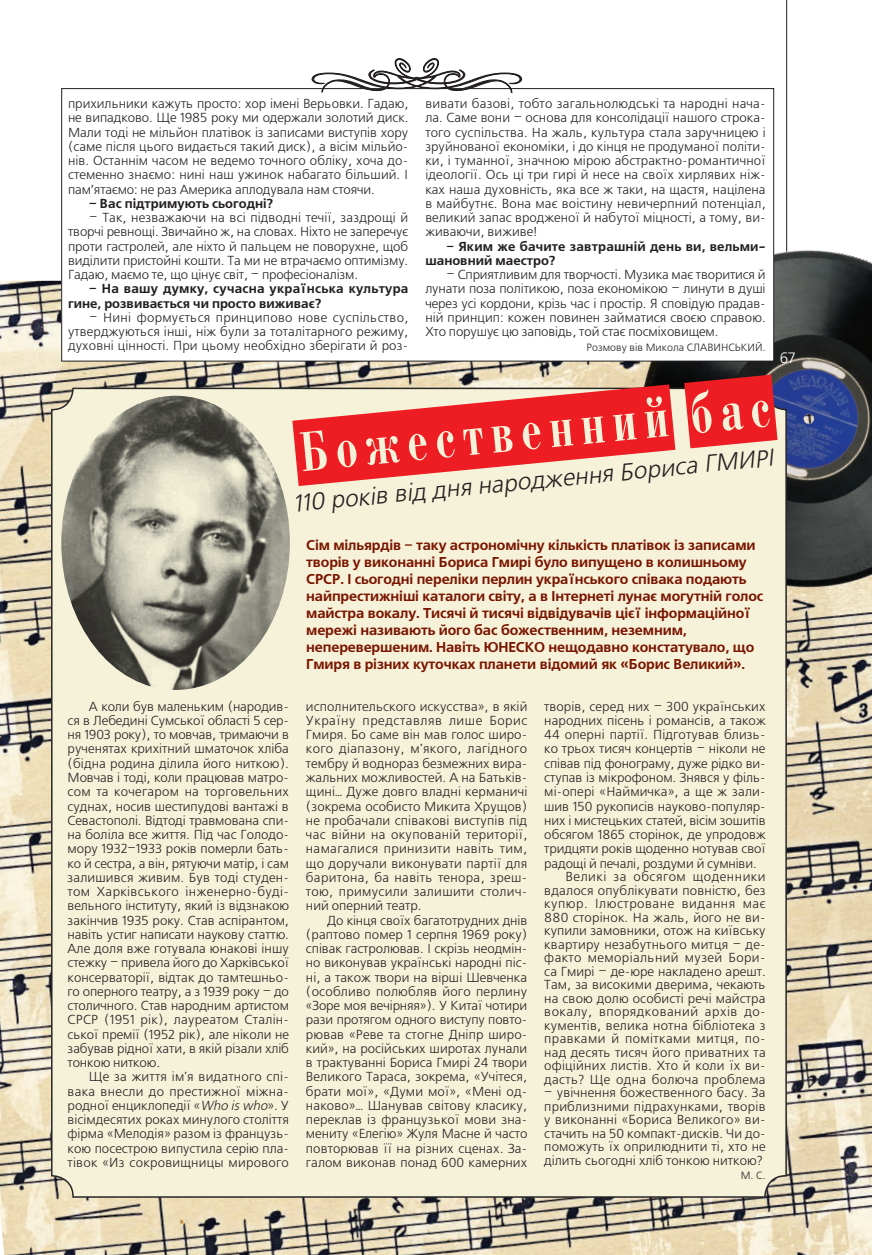
<style>
.page{position:relative;width:872px;height:1255px;background:#fff}
.page>*{position:absolute;margin:0;border:0;box-sizing:border-box;transform-origin:0 0}
.t1{font:italic 24px "Free Set C";color:#231f20}
.foto{font:15px "Free Set C";color:#fff}
.vrez{font:700 14.25px/17.1px "Free Set C";letter-spacing:-.01em;color:#791500}
.text_freeset{font:13.05px/14.2px "Free Set C";letter-spacing:.005em;color:#231f20;text-align:justify}
.text_freeset-2{font:700 13.05px/14.2px "Free Set C";color:#231f20}
.text_freeset-3{font:700 13.05px/14.2px "Free Set C";letter-spacing:.02em;color:#231f20}
.foto-2{font:10.5px "Free Set C";color:#231f20}
.s1{font-style:italic}
</style>
<div class="page">
<svg style="left:774px;top:0;width:13px;height:211px"></svg>
<img style="left:0;top:281px;width:872px;height:973px">
<img style="left:601px;top:211px;width:271px;height:401px">
<div style="left:62px;top:89px;width:711px;height:272px;background:#fff"></div>
<div style="left:52px;top:388px;width:734px;height:808px;background:#f6f2d9;border-radius:21px"></div>
<svg style="left:312px;top:58px;width:210px;height:36px"></svg>
<img style="left:61px;top:396px;width:229px;height:294px">
<svg style="left:292px;top:374px;width:485px;height:112px"></svg>
<p class="text_freeset" style="left:68px;top:97px;width:342px">прихильники кажуть просто: хор імені Верьовки. Гадаю, не випадково. Ще 1985 року ми одержали золотий диск.<br>Мали тоді не мільйон платівок із записами виступів хору (саме після цього видається такий диск), а вісім мільйо&shy;нів. Останнім часом не ведемо точного обліку, хоча до&shy;стеменно знаємо: нині наш ужинок набагато більший. І пам’ятаємо: не раз Америка аплодувала нам стоячи.</p>
<p class="text_freeset-2" style="left:89px;top:197px;width:186px">– Вас підтримують сьогодні?</p>
<p class="text_freeset" style="left:68px;top:211px;width:342px;text-indent:21px">– Так, незважаючи на всі підводні течії, заздрощі й творчі ревнощі. Звичайно ж, на словах. Ніхто не заперечує проти гастролей, але ніхто й пальцем не поворухне, щоб виділити пристойні кошти. Та ми не втрачаємо оптимізму.<br>Гадаю, маємо те, що цінує світ, – професіоналізм.</p>
<p class="text_freeset-3" style="left:68px;top:282px;width:342px;text-indent:21px">– На вашу думку, сучасна українська культура гине, розвивається чи просто виживає?</p>
<p class="text_freeset" style="left:68px;top:311px;width:342px;text-indent:21px">– Нині формується принципово нове суспільство, утверджуються інші, ніж були за тоталітарного режиму, духовні цінності. При цьому необхідно зберігати й роз-</p>
<p class="text_freeset" style="left:425px;top:97px;width:342px">вивати базові, тобто загальнолюдські та народні нача&shy;ла. Саме вони – основа для консолідації нашого строка&shy;того суспільства. На жаль, культура стала заручницею і зруйнованої економіки, і до кінця не продуманої політи&shy;ки, і туманної, значною мірою абстрактно-романтичної ідеології. Ось ці три гирі й несе на своїх хирлявих ніж&shy;ках наша духовність, яка все ж таки, на щастя, націлена в майбутнє. Вона має воістину невичерпний потенціал, великий запас вродженої й набутої міцності, а тому, ви&shy;живаючи, виживе!</p>
<p class="text_freeset-2" style="left:425px;top:239px;width:342px;text-indent:21px">– Яким же бачите завтрашній день ви, вельми&shy;шановний маестро?</p>
<p class="text_freeset" style="left:425px;top:268px;width:342px;text-indent:21px">– Сприятливим для творчості. Музика має творитися й лунати поза політикою, поза економікою – линути в душі через усі кордони, крізь час і простір. Я сповідую прадав&shy;ній принцип: кожен повинен займатися своєю справою.<br>Хто порушує цю заповідь, той стає посміховищем.</p>
<p class="foto-2" style="left:586px;top:342px;width:181px">Розмову вів Микола СЛАВИНСЬКИЙ.</p>
<p class="foto" style="left:779px;top:349px;width:17px">67</p>
<p class="t1" style="left:292px;top:493px;width:484px;rotate:-6deg">110 років від дня народження Бориса ГМИРІ</p>
<p class="text_freeset" style="left:68px;top:699px;width:223px;text-indent:21px">А коли був маленьким (народив&shy;ся в Лебедині Сумської області 5 сер&shy;ня 1903 року), то мовчав, тримаючи в рученятах крихітний шматочок хліба (бідна родина ділила його ниткою).<br>Мовчав і тоді, коли працював матро&shy;сом та кочегаром на торговельних суднах, носив шестипудові вантажі в Севастополі. Відтоді травмована спи&shy;на боліла все життя. Під час Голодо&shy;мору 1932–1933 років померли бать&shy;ко й сестра, а він, рятуючи матір, і сам залишився живим. Був тоді студен&shy;том Харківського інженерно-буді&shy;вельного інституту, який із відзнакою закінчив 1935 року. Став аспірантом, навіть устиг написати наукову статтю.<br>Але доля вже готувала юнакові іншу стежку – привела його до Харківської консерваторії, відтак до тамтешньо&shy;го оперного театру, а з 1939 року – до столичного. Став народним артистом СРСР (1951 рік), лауреатом Сталін&shy;ської премії (1952 рік), але ніколи не забував рідної хати, в якій різали хліб тонкою ниткою.</p>
<p class="text_freeset" style="left:68px;top:1070px;width:223px;text-indent:21px">Ще за життя ім'я видатного спі&shy;вака внесли до престижної міжна&shy;родної енциклопедії «<span class="s1">Who is who</span>». У вісімдесятих роках минулого століття фірма «Мелодія» разом із французь&shy;кою посестрою випустила серію пла&shy;тівок «Из сокровищницы мирового</p>
<p class="vrez" style="left:306px;top:536px;width:458px">Сім мільярдів – таку астрономічну кількість платівок із записами творів у виконанні Бориса Гмирі було випущено в колишньому СРСР. І сьогодні переліки перлин українського співака подають найпрестижніші каталоги світу, а в Інтернеті лунає могутній голос майстра вокалу. Тисячі й тисячі відвідувачів цієї інформаційної мережі називають його бас божественним, неземним, неперевершеним. Навіть ЮНЕСКО нещодавно констатувало, що Гмиря в різних куточках планети відомий як «Борис Великий».</p>
<p class="text_freeset" style="left:306px;top:699px;width:223px;text-align:left">исполнительского искусства», в якій Україну представляв лише Борис Гмиря. Бо саме він мав голос широ&shy;кого діапазону, м'якого, лагідного тембру й воднораз безмежних вира&shy;жальних можливостей. А на Батьків&shy;щині… Дуже довго владні керманичі (зокрема особисто Микита Хрущов) не пробачали співакові виступів під час війни на окупованій території, намагалися принизити навіть тим, що доручали виконувати партії для баритона, ба навіть тенора, зреш&shy;тою, примусили залишити столич&shy;ний оперний театр.</p>
<p class="text_freeset" style="left:306px;top:913px;width:223px;text-indent:21px">До кінця своїх багатотрудних днів (раптово помер 1 серпня 1969 року) співак гастролював. І скрізь неодмін&shy;но виконував українські народні піс&shy;ні, а також твори на вірші Шевченка (особливо полюбляв його перлину «Зоре моя вечірняя»). У Китаї чотири рази протягом одного виступу повто&shy;рював «Реве та стогне Дніпр широ&shy;кий», на російських широтах лунали в трактуванні Бориса Гмирі 24 твори Великого Тараса, зокрема, «Учітеся, брати мої», «Думи мої», «Мені од&shy;наково»… Шанував світову класику, переклав із французької мови зна&shy;мениту «Елегію» Жуля Масне й часто повторював її на різних сценах. За&shy;галом виконав понад 600 камерних</p>
<p class="text_freeset" style="left:544px;top:699px;width:223px">творів, серед них – 300 українських народних пісень і романсів, а також 44 оперні партії. Підготував близь&shy;ко трьох тисяч концертів – ніколи не співав під фонограму, дуже рідко ви&shy;ступав із мікрофоном. Знявся у філь&shy;мі-опері «Наймичка», а ще ж зали&shy;шив 150 рукописів науково-популяр&shy;них і мистецьких статей, вісім зошитів обсягом 1865 сторінок, де упродовж тридцяти років щоденно нотував свої радощі й печалі, роздуми й сумніви.</p>
<p class="text_freeset" style="left:544px;top:870px;width:223px;line-height:13.5px;text-indent:21px">Великі за обсягом щоденники вдалося опублікувати повністю, без купюр. Ілюстроване видання має 880 сторінок. На жаль, його не ви&shy;купили замовники, отож на київську квартиру незабутнього митця – де&shy;факто меморіальний музей Бори&shy;са Гмирі – де-юре накладено арешт.<br>Там, за високими дверима, чекають на свою долю особисті речі майстра вокалу, впорядкований архів до&shy;кументів, велика нотна бібліотека з правками й помітками митця, по&shy;над десять тисяч його приватних та офіційних листів. Хто й коли їх ви&shy;дасть? Ще одна болюча проблема</p>
<p class="text_freeset" style="left:544px;top:1086px;width:223px;line-height:13.5px">– увічнення божественного басу. За приблизними підрахунками, творів у виконанні «Бориса Великого» ви&shy;стачить на 50 компакт-дисків. Чи до&shy;поможуть їх оприлюднити ті, хто не ділить сьогодні хліб тонкою ниткою?</p>
<p class="foto-2" style="left:740px;top:1169px;width:26px">М. C.</p>
</div>
